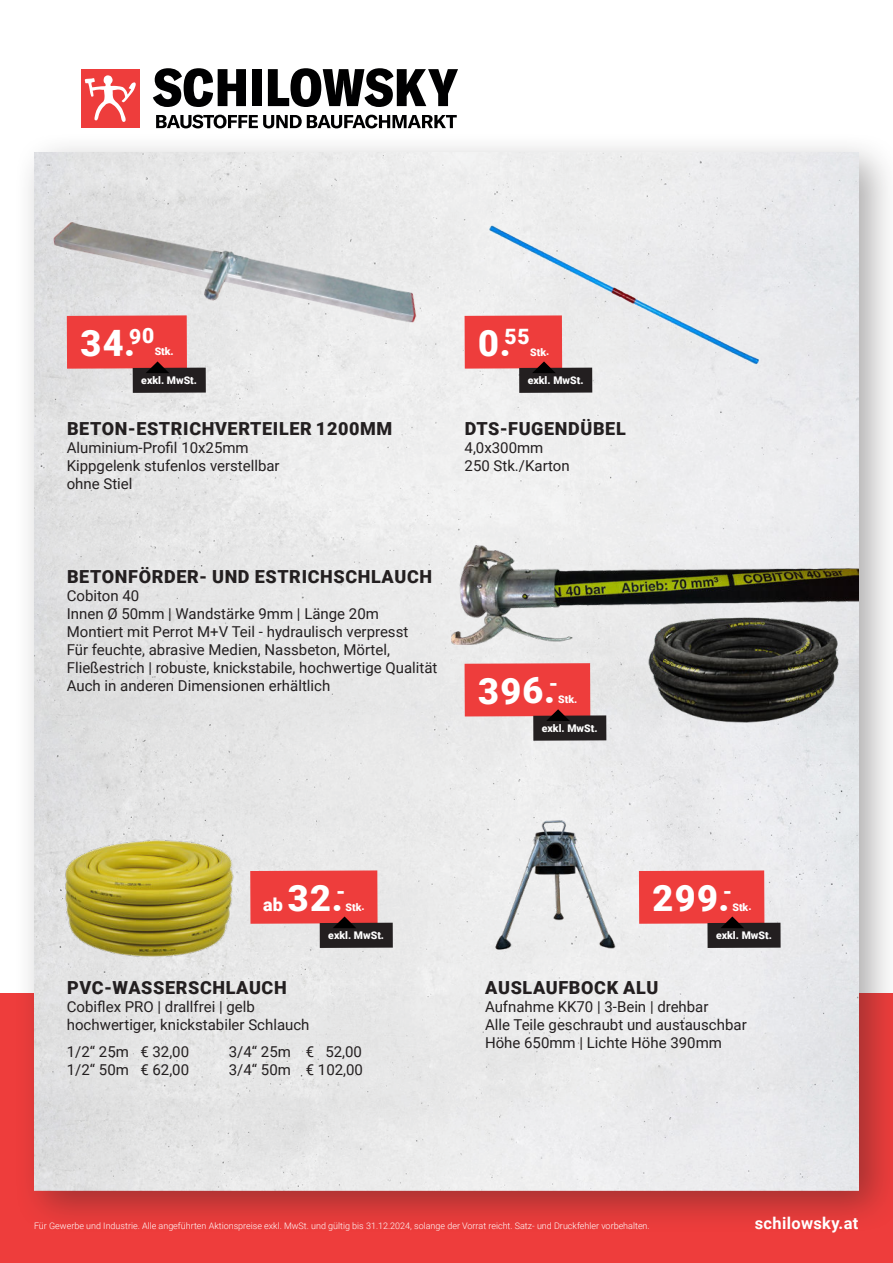
<style>
.page{position:relative;width:893px;height:1263px;background:#fff}
.page>*{position:absolute;margin:0;border:0;box-sizing:border-box;transform-origin:0 0}
.t1{font:900 36.3px "Roboto";letter-spacing:.03em;color:#fff}
.t2{font:900 18px "Roboto";letter-spacing:.035em;color:#231f20}
.t3{font:700 16.5px "Roboto";letter-spacing:.02em;color:#fff}
.t4{font:15px/18px "Roboto";color:#231f20}
.t5{font:900 10.5px "Roboto";letter-spacing:-.005em;color:#fff}
.t6{font:300 9px "Roboto";color:#fff}
.s1{font-size:18px}
</style>
<div class="page">
<div style="left:0;top:993px;width:893px;height:270px;background:#ee3d3c"></div>
<div style="left:13px;top:132px;width:880px;height:1103px;background:#231f20;opacity:.38"></div>
<img style="left:34px;top:152px;width:825px;height:1038px">
<svg style="left:153px;top:68px;width:93px;height:39px"></svg>
<div style="left:252px;top:69px;width:10px;height:37px;background:#000001"></div>
<svg style="left:268px;top:68px;width:190px;height:39px"></svg>
<svg style="left:156px;top:115px;width:301px;height:13px"></svg>
<div style="left:81px;top:69px;width:59px;height:59px;background:#ee3d3c"></div>
<svg style="left:85px;top:75px;width:51px;height:47px"></svg>
<img style="left:485px;top:816px;width:141px;height:138px">
<img style="left:34px;top:832px;width:225px;height:135px">
<img style="left:452px;top:545px;width:407px;height:99px">
<img style="left:622px;top:595px;width:243px;height:146px">
<div style="left:533px;top:715px;width:73px;height:26px;background:#231f20"></div>
<svg style="left:465px;top:663px;width:125px;height:58px;background:#e34343"></svg>
<div style="left:133px;top:368px;width:73px;height:25px;background:#231f20"></div>
<svg style="left:67px;top:346px;width:120px;height:27px;background:#d74747"></svg>
<div style="left:320px;top:923px;width:73px;height:25px;background:#231f20"></div>
<svg style="left:250px;top:870px;width:128px;height:58px;background:#e34544"></svg>
<div style="left:707px;top:923px;width:74px;height:25px;background:#231f20"></div>
<svg style="left:639px;top:870px;width:125px;height:58px;background:#e44443"></svg>
<img style="left:42px;top:208px;width:383px;height:138px">
<div style="left:482px;top:217px;width:280px;height:156px;background:#ebebec"></div>
<div style="left:465px;top:315px;width:97px;height:54px;background:#ee3d3c"></div>
<div style="left:519px;top:368px;width:73px;height:25px;background:#231f20"></div>
<svg style="left:532px;top:361px;width:24px;height:12px"></svg>
<h1 class="t1" style="left:80px;top:328px;width:75px">34.<sup>90</sup></h1>
<p class="t5" style="left:155px;top:347px;width:21px">Stk.</p>
<p class="t5" style="left:141px;top:376px;width:57px">exkl. MwSt.</p>
<h1 class="t1" style="left:478px;top:328px;width:53px">0.<sup>55</sup></h1>
<p class="t5" style="left:530px;top:347px;width:21px">Stk.</p>
<p class="t5" style="left:528px;top:376px;width:57px">exkl. MwSt.</p>
<p class="t2" style="left:67px;top:422px;width:327px">BETON-ESTRICHVERTEILER 1200MM</p>
<p class="t4" style="left:67px;top:438px;width:214px">Aluminium-Profil 10x25mm<br>Kippgelenk stufenlos verstellbar ohne Stiel</p>
<p class="t2" style="left:465px;top:422px;width:162px">DTS-FUGENDÜBEL</p>
<p class="t4" style="left:465px;top:438px;width:107px">4,0x300mm<br>250 Stk./Karton</p>
<p class="t2" style="left:67px;top:570px;width:366px">BETONFÖRDER- UND ESTRICHSCHLAUCH</p>
<p class="t4" style="left:67px;top:588px;width:372px">Cobiton 40<br>Innen Ø 50mm | Wandstärke 9mm | Länge 20m Montiert mit Perrot M+V Teil - hydraulisch verpresst<br>Für feuchte, abrasive Medien, Nassbeton, Mörtel, Fließestrich | robuste, knickstabile, hochwertige Qualität Auch in anderen Dimensionen erhältlich</p>
<h1 class="t1" style="left:478px;top:676px;width:82px">396.<sup>-</sup></h1>
<p class="t5" style="left:558px;top:695px;width:21px">Stk.</p>
<p class="t5" style="left:542px;top:724px;width:57px">exkl. MwSt.</p>
<h1 class="t1" style="left:263px;top:883px;width:84px"><span class="s1">ab</span> 32.<sup>-</sup></h1>
<p class="t5" style="left:346px;top:902px;width:21px">Stk.</p>
<p class="t5" style="left:328px;top:931px;width:57px">exkl. MwSt.</p>
<h1 class="t1" style="left:652px;top:883px;width:81px">299.<sup>-</sup></h1>
<p class="t5" style="left:732px;top:902px;width:21px">Stk.</p>
<p class="t5" style="left:716px;top:931px;width:57px">exkl. MwSt.</p>
<p class="t2" style="left:67px;top:980px;width:221px">PVC-WASSERSCHLAUCH</p>
<p class="t4" style="left:67px;top:997px;width:244px">Cobiflex PRO | drallfrei | gelb hochwertiger, knickstabiler Schlauch</p>
<p class="t4" style="left:67px;top:1042px;width:124px">1/2“ 25m € 32,00</p>
<p class="t4" style="left:229px;top:1042px;width:135px">3/4“ 25m € 52,00</p>
<p class="t4" style="left:67px;top:1060px;width:124px">1/2“ 50m € 62,00</p>
<p class="t4" style="left:229px;top:1060px;width:136px">3/4“ 50m € 102,00</p>
<p class="t2" style="left:485px;top:980px;width:175px">AUSLAUFBOCK ALU</p>
<p class="t4" style="left:485px;top:997px;width:263px">Aufnahme KK70 | 3-Bein | drehbar<br>Alle Teile geschraubt und austauschbar<br>Höhe 650mm | Lichte Höhe 390mm</p>
<p class="t6" style="left:34px;top:1219px;width:617px">Für Gewerbe und Industrie. Alle angeführten Aktionspreise exkl. MwSt. und gültig bis 31.12.2024, solange der Vorrat reicht. Satz- und Druckfehler vorbehalten.</p>
<p class="t3" style="left:755px;top:1216px;width:105px">schilowsky.at</p>
</div>
